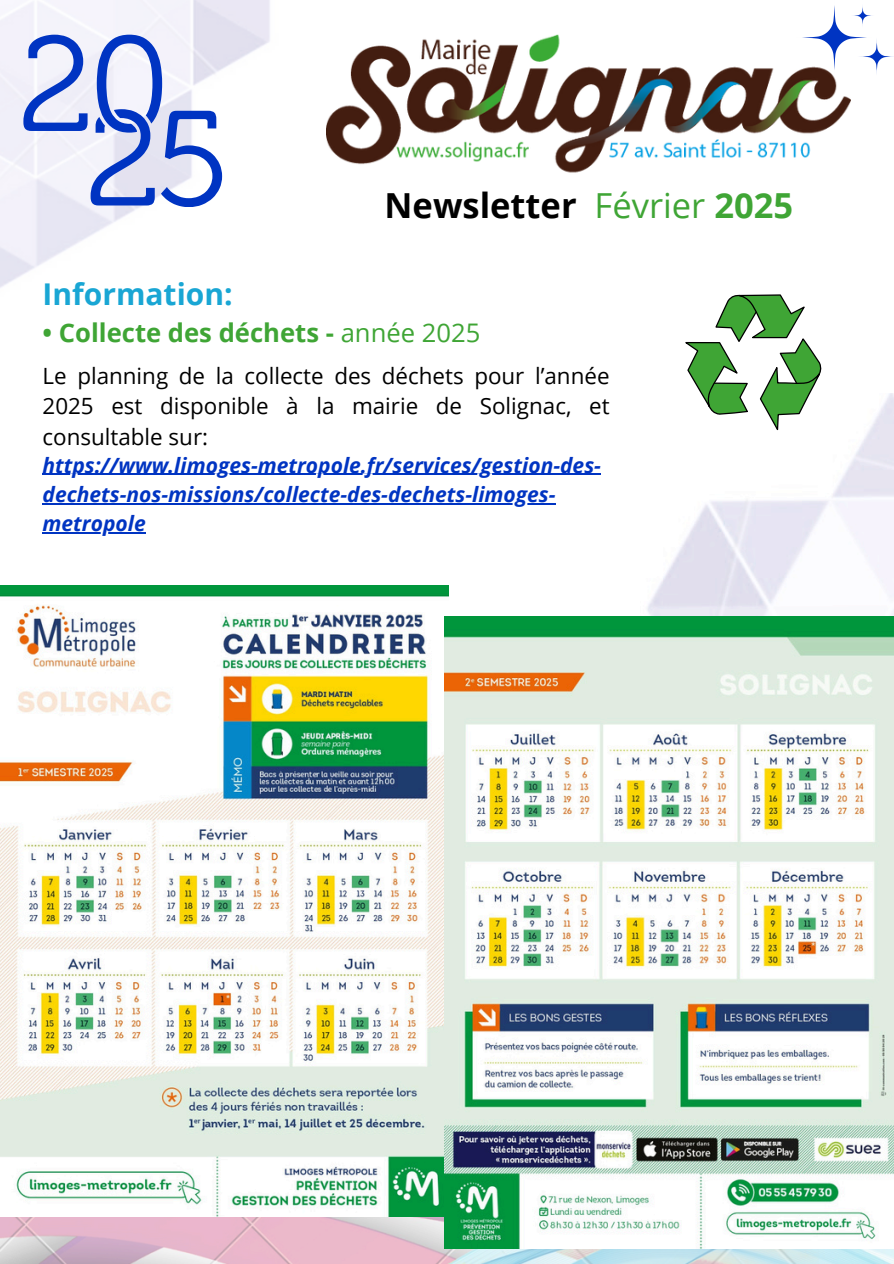
<style>
.page{position:relative;width:894px;height:1264px;background:#fff}
.page>*{position:absolute;margin:0;border:0;box-sizing:border-box;transform-origin:0 0}
.t1{font:700 34.5px "Open Sans";color:#000}
.t2{font:700 30px "Open Sans";color:#19a6d4}
.t3{font:700 25.65px "Open Sans";color:#3fa535}
.t4{font:22.35px/30.3px "Open Sans";color:#000;text-align:justify}
.t5{font:italic 700 21px "Open Sans";color:#0034c2}
.s1{font-weight:400;color:#3fa535}
.s2{color:#3fa535}
.s3{font-weight:400}
</style>
<div class="page">
<img style="left:0;top:1216px;width:893px;height:47px">
<img style="left:586px;top:393px;width:307px;height:224px">
<img style="left:326px;top:35px;width:524px;height:138px">
<svg style="left:796px;top:5px;width:97px;height:70px"></svg>
<svg style="left:685px;top:294px;width:137px;height:136px"></svg>
<img style="left:0;top:585px;width:448px;height:631px">
<img style="left:444px;top:617px;width:449px;height:631px">
<svg style="left:23px;top:35px;width:199px;height:172px"></svg>
<hr style="left:43px;top:474px;width:558px;height:1px;background:#0034c2">
<hr style="left:43px;top:503px;width:512px;height:1px;background:#0034c2">
<hr style="left:43px;top:532px;width:103px;height:1px;background:#0034c2">
<h2 class="t2" style="left:43px;top:273px;width:191px">Information:</h2>
<p class="t1" style="left:384px;top:181px;width:410px">Newsletter <span class="s1">Février</span> <span class="s2">2025</span></p>
<p class="t3" style="left:43px;top:315px;width:439px">• Collecte des déchets - <span class="s3">année 2025</span></p>
<p class="t4" style="left:43px;top:360px;width:568px">Le planning de la collecte des déchets pour l’année 2025 est disponible à la mairie de Solignac, et consultable sur:</p>
<p class="t5" style="left:43px;top:450px;width:560px">https://www.limoges-metropole.fr/services/gestion-des-</p>
<p class="t5" style="left:43px;top:479px;width:514px">dechets-nos-missions/collecte-des-dechets-limoges-</p>
<h1 class="t5" style="left:43px;top:509px;width:105px">metropole</h1>
</div>
